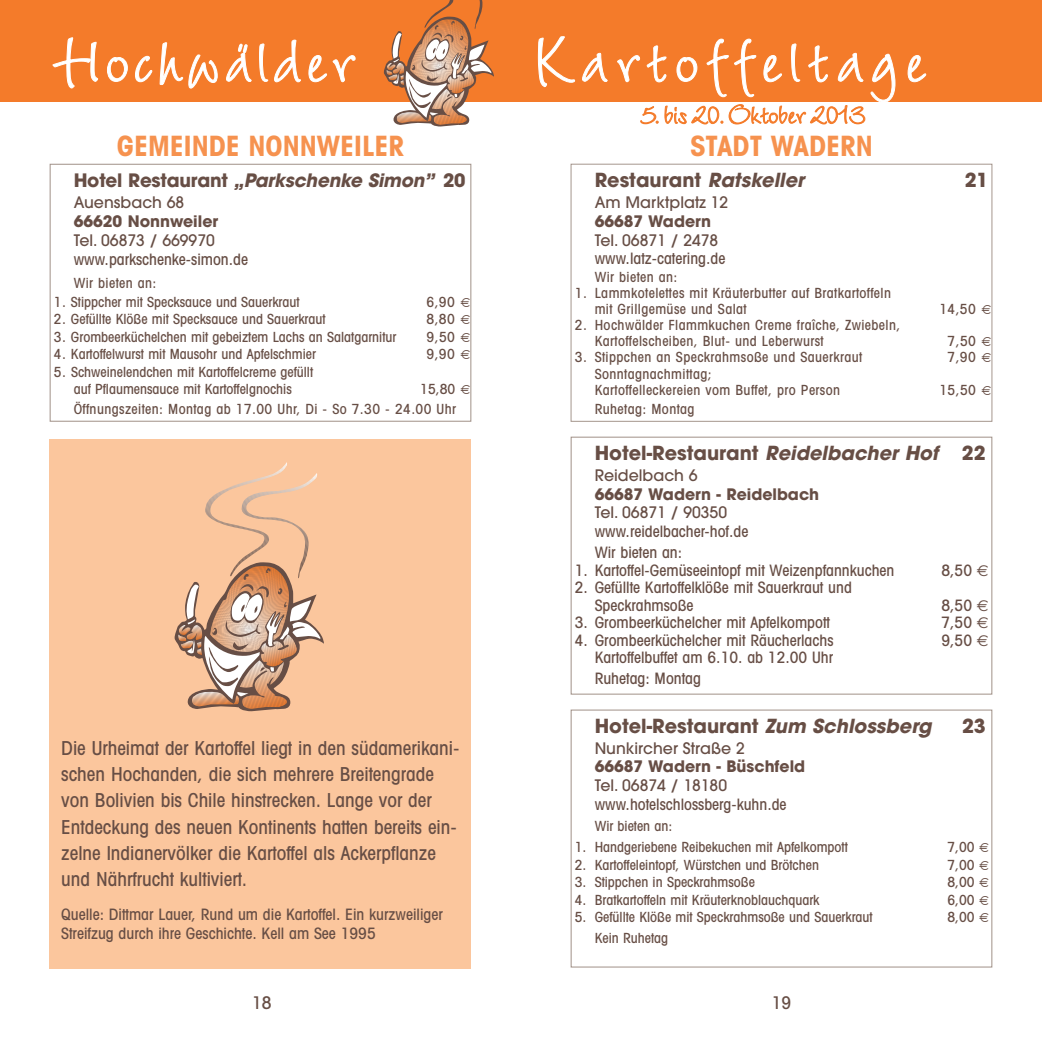
<style>
.page{position:relative;width:1042px;height:1042px;background:#fff}
.page>*{position:absolute;margin:0;border:0;box-sizing:border-box;transform-origin:0 0}
.t1{font:700 condensed 28px "Avant Garde";color:#f6924f}
.t2{font:500 condensed 19.25px/26.2px "Avant Garde";color:#674e45}
.t3{font:700 19.25px "Avant Garde";color:#674e45}
.t4{font:italic 700 18.38px "Avant Garde";color:#674e45}
.t5{font:500 condensed 17.5px "Avant Garde";color:#674e45}
.t6{font:500 condensed 15.75px/21px "Avant Garde";color:#674e45}
.t7{font:500 15.75px "Avant Garde";color:#674e45}
.t8{font:700 15.75px "Avant Garde";color:#674e45}
.t9{font:500 condensed 14px/17.5px "Avant Garde";color:#674e45;text-align:center}
.t10{font:500 condensed 14px/16.1px "Avant Garde";letter-spacing:.03em;color:#674e45}
.s1{font-style:normal}
.s2{font-style:italic}
.s3{font-family:"Euro Sans";font-weight:400;font-stretch:normal}
</style>
<div class="page">
<div style="left:0;top:0;width:1042px;height:102px;background:#f47b2a"></div>
<svg style="left:384px;top:0;width:110px;height:126px"></svg>
<svg style="left:52px;top:37px;width:46px;height:52px"></svg>
<svg style="left:107px;top:57px;width:21px;height:25px"></svg>
<svg style="left:135px;top:56px;width:18px;height:26px"></svg>
<svg style="left:159px;top:42px;width:59px;height:47px"></svg>
<svg style="left:226px;top:43px;width:26px;height:39px"></svg>
<svg style="left:259px;top:43px;width:9px;height:39px"></svg>
<svg style="left:274px;top:39px;width:27px;height:44px"></svg>
<svg style="left:308px;top:55px;width:48px;height:28px"></svg>
<svg style="left:538px;top:36px;width:37px;height:51px"></svg>
<svg style="left:582px;top:53px;width:26px;height:29px"></svg>
<svg style="left:907px;top:55px;width:19px;height:27px"></svg>
<svg style="left:617px;top:38px;width:279px;height:87px"></svg>
<div style="left:50px;top:164px;width:421px;height:258px;border:1px solid #a5968d"></div>
<div style="left:570px;top:164px;width:422px;height:258px;border:1px solid #a5968d"></div>
<div style="left:570px;top:437px;width:422px;height:257px;border:1px solid #a5968d"></div>
<div style="left:570px;top:709px;width:422px;height:258px;border:1px solid #a5968d"></div>
<div style="left:50px;top:439px;width:421px;height:529px;background:#fbc69d"></div>
<svg style="left:175px;top:462px;width:149px;height:249px"></svg>
<h1 class="t1" style="left:117px;top:136px;width:288px">GEMEINDE NONNWEILER</h1>
<h3 class="t4" style="left:74px;top:174px;width:393px"><span class="s1">Hotel Restaurant</span> „Parkschenke Simon” <span class="s1">20</span></h3>
<p class="t7" style="left:74px;top:196px;width:112px">Auensbach 68</p>
<p class="t8" style="left:74px;top:215px;width:146px">66620 Nonnweiler</p>
<p class="t7" style="left:74px;top:234px;width:143px">Tel. 06873 / 669970</p>
<p class="t6" style="left:74px;top:250px;width:176px">www.parkschenke-simon.de</p>
<p class="t10" style="left:74px;top:277px;width:84px">Wir bieten an:</p>
<p class="t9" style="left:54px;top:294px;width:247px">1. Stippcher mit Specksauce und Sauerkraut</p>
<p class="t9" style="left:426px;top:294px;width:30px">6,90</p>
<p class="t9" style="left:54px;top:312px;width:273px">2. Gefüllte Klöße mit Specksauce und Sauerkraut</p>
<p class="t9" style="left:426px;top:312px;width:30px">8,80</p>
<p class="t9" style="left:54px;top:329px;width:344px">3. Grombeerküchelchen mit gebeiztem Lachs an Salatgarnitur</p>
<p class="t9" style="left:426px;top:329px;width:30px">9,50</p>
<p class="t9" style="left:54px;top:347px;width:264px">4. Kartoffelwurst mit Mausohr und Apfelschmier</p>
<p class="t9" style="left:426px;top:347px;width:30px">9,90</p>
<p class="t9" style="left:54px;top:364px;width:261px">5. Schweinelendchen mit Kartoffelcreme gefüllt auf Pflaumensauce mit Kartoffelgnochis</p>
<p class="t10" style="left:74px;top:380px;width:384px;line-height:20.1px;text-align:right">15,80<br>Öffnungszeiten: Montag ab 17.00 Uhr, Di - So 7.30 - 24.00 Uhr</p>
<p class="t2" style="left:61px;top:736px;width:400px">Die Urheimat der Kartoffel liegt in den südamerikani&shy;schen Hochanden, die sich mehrere Breitengrade von Bolivien bis Chile hinstrecken. Lange vor der Entdeckung des neuen Kontinents hatten bereits ein&shy;zelne Indianervölker die Kartoffel als Ackerpflanze und Nährfrucht kultiviert.</p>
<p class="t6" style="left:61px;top:906px;width:383px;line-height:18.9px">Quelle: Dittmar Lauer, Rund um die Kartoffel. Ein kurzweiliger<br>Streifzug durch ihre Geschichte. Kell am See 1995</p>
<h1 class="t1" style="left:690px;top:136px;width:184px">STADT WADERN</h1>
<h2 class="t3" style="left:595px;top:173px;width:214px">Restaurant <span class="s2">Ratskeller</span></h2>
<h2 class="t3" style="left:964px;top:173px;width:25px">21</h2>
<p class="t7" style="left:595px;top:196px;width:135px">Am Marktplatz 12</p>
<p class="t8" style="left:595px;top:215px;width:118px">66687 Wadern</p>
<p class="t7" style="left:595px;top:234px;width:125px">Tel. 06871 / 2478</p>
<p class="t6" style="left:595px;top:250px;width:132px">www.latz-catering.de</p>
<p class="t10" style="left:595px;top:270px;width:84px">Wir bieten an:</p>
<p class="t10" style="left:595px;top:286px;width:298px;text-indent:-20px">1. Lammkotelettes mit Kräuterbutter auf Bratkartoffeln mit Grillgemüse und Salat</p>
<p class="t9" style="left:939px;top:302px;width:38px">14,50</p>
<p class="t10" style="left:595px;top:318px;width:307px;text-indent:-20px">2. Hochwälder Flammkuchen Creme fraîche, Zwiebeln,<br>Kartoffelscheiben, Blut- und Leberwurst</p>
<p class="t9" style="left:947px;top:334px;width:30px">7,50</p>
<p class="t10" style="left:575px;top:351px;width:289px">3. Stippchen an Speckrahmsoße und Sauerkraut</p>
<p class="t9" style="left:947px;top:350px;width:30px">7,90</p>
<p class="t10" style="left:595px;top:367px;width:247px">Sonntagnachmittag;<br>Kartoffelleckereien vom Buffet, pro Person</p>
<p class="t9" style="left:939px;top:382px;width:38px">15,50</p>
<p class="t10" style="left:595px;top:402px;width:101px">Ruhetag: Montag</p>
<h2 class="t3" style="left:595px;top:446px;width:392px">Hotel-Restaurant <span class="s2">Reidelbacher Hof</span> 22</h2>
<p class="t7" style="left:595px;top:469px;width:104px">Reidelbach 6</p>
<p class="t8" style="left:595px;top:488px;width:226px">66687 Wadern - Reidelbach</p>
<p class="t7" style="left:595px;top:507px;width:134px">Tel. 06871 / 90350</p>
<p class="t6" style="left:595px;top:523px;width:155px">www.reidelbacher-hof.de<br>Wir bieten an:</p>
<p class="t6" style="left:575px;top:561px;width:321px">1. Kartoffel-Gemüseeintopf mit Weizenpfannkuchen</p>
<p class="t6" style="left:941px;top:561px;width:49px">8,50 <span class="s3">€</span></p>
<p class="t6" style="left:595px;top:580px;width:259px;line-height:17.5px;text-indent:-20px">2. Gefüllte Kartoffelklöße mit Sauerkraut und<br>Speckrahmsoße</p>
<p class="t6" style="left:941px;top:596px;width:49px">8,50 <span class="s3">€</span></p>
<p class="t6" style="left:575px;top:614px;width:257px">3. Grombeerküchelcher mit Apfelkompott</p>
<p class="t6" style="left:941px;top:614px;width:49px">7,50 <span class="s3">€</span></p>
<p class="t6" style="left:575px;top:631px;width:260px">4. Grombeerküchelcher mit Räucherlachs</p>
<p class="t6" style="left:941px;top:631px;width:49px">9,50 <span class="s3">€</span></p>
<p class="t6" style="left:595px;top:649px;width:240px">Kartoffelbuffet am 6.10. ab 12.00 Uhr<br>Ruhetag: Montag</p>
<h2 class="t3" style="left:595px;top:719px;width:342px">Hotel-Restaurant <span class="s2">Zum Schlossberg</span></h2>
<h2 class="t3" style="left:962px;top:719px;width:25px">23</h2>
<p class="t7" style="left:595px;top:742px;width:152px">Nunkircher Straße 2</p>
<p class="t8" style="left:595px;top:761px;width:212px">66687 Wadern - Büschfeld</p>
<p class="t7" style="left:595px;top:779px;width:134px">Tel. 06874 / 18180</p>
<p class="t6" style="left:595px;top:795px;width:193px">www.hotelschlossberg-kuhn.de</p>
<p class="t9" style="left:595px;top:819px;width:79px">Wir bieten an:</p>
<p class="t9" style="left:575px;top:840px;width:274px">1. Handgeriebene Reibekuchen mit Apfelkompott</p>
<p class="t9" style="left:947px;top:840px;width:29px">7,00</p>
<p class="t9" style="left:575px;top:857px;width:246px">2. Kartoffeleintopf, Würstchen und Brötchen</p>
<p class="t9" style="left:947px;top:857px;width:29px">7,00</p>
<p class="t9" style="left:575px;top:875px;width:181px">3. Stippchen in Speckrahmsoße</p>
<p class="t9" style="left:947px;top:875px;width:29px">8,00</p>
<p class="t9" style="left:575px;top:892px;width:246px">4. Bratkartoffeln mit Kräuterknoblauchquark</p>
<p class="t9" style="left:947px;top:892px;width:29px">6,00</p>
<p class="t9" style="left:575px;top:910px;width:299px">5. Gefüllte Klöße mit Speckrahmsoße und Sauerkraut</p>
<p class="t9" style="left:947px;top:910px;width:29px">8,00</p>
<p class="t9" style="left:595px;top:931px;width:75px">Kein Ruhetag</p>
<p class="t5" style="left:252px;top:996px;width:21px">18</p>
<p class="t5" style="left:772px;top:996px;width:21px">19</p>
</div>
